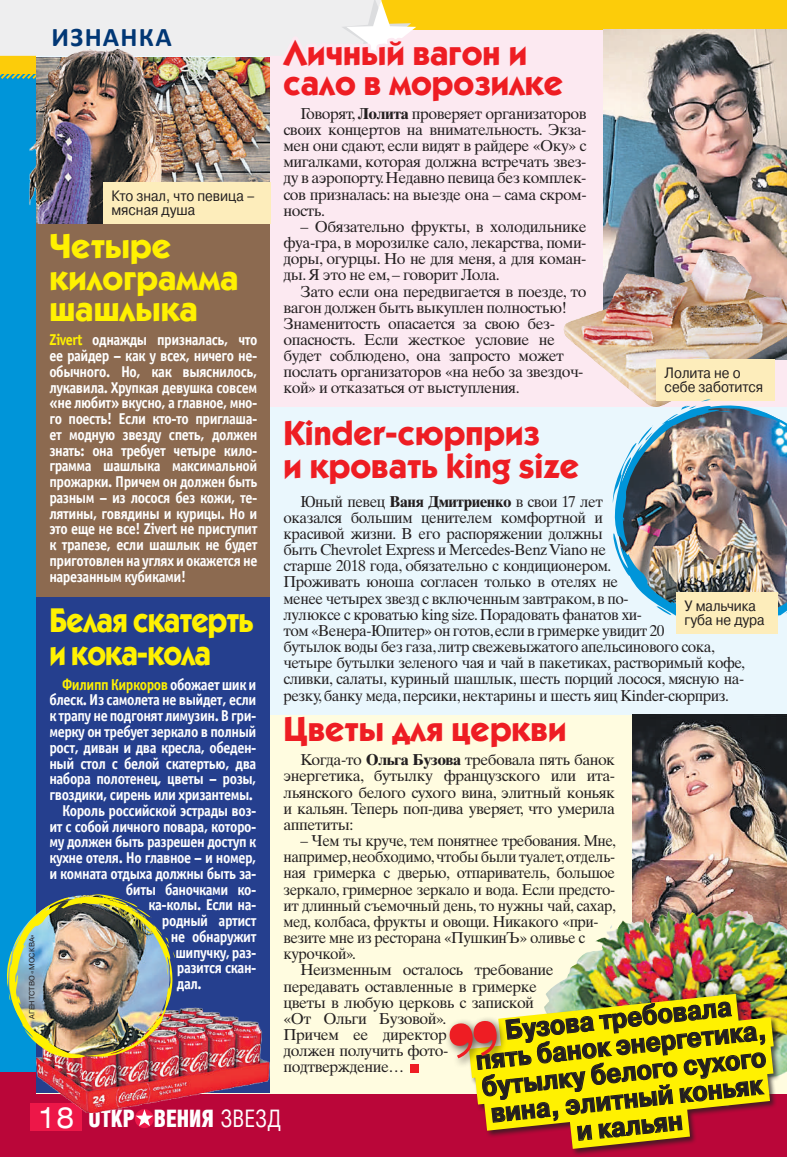
<style>
.page{position:relative;width:787px;height:1157px;background:#0095d9}
.page>*{position:absolute;margin:0;border:0;box-sizing:border-box;transform-origin:0 0}
.t1{font:700 34.5px/30px "Kabel C";color:#ee1d23}
.t2{font:700 34.5px/31.5px "Kabel C";color:#fff101}
.t3{font:700 34.5px/33px "Kabel C";letter-spacing:-.03em;color:#fff101;scale:.9 1}
.t4{font:700 27px/27px "Pragmatica";color:#231f20;text-align:center;scale:.9 1}
.t5{font:700 27px "Calibri";letter-spacing:.045em;color:#013775}
.t6{font:900 24.15px "Helios Cond";color:#fff;scale:.92 1}
.t7{font:15.75px/16.2px "Times Ten LTCYR";letter-spacing:-.03em;color:#231f20;text-align:justify}
.t8{font:700 15.75px/15.8px "Officina Sans C";letter-spacing:-.03em;color:#fff;text-align:justify;scale:.9 1}
.t9{font:15.75px "Times Ten LTCYR";letter-spacing:-.03em;color:#231f20;scale:.96 1}
.t10{font:700 15.75px "Officina Sans C";letter-spacing:-.03em;color:#fff101;scale:.9 1}
.t11{font:15px/13.5px "Pragmatica";color:#231f20;scale:.9 1}
.t12{font:7.5px "Pragmatica";letter-spacing:.01em;color:#231f20}
.s1{font-weight:700}
.s2{color:#fff101}
.s3{color:#fff}
.s4{font-family:"Helios Ext";font-weight:400;font-size:28.65px}
.s5{font-weight:400}
</style>
<div class="page">
<div style="left:570px;top:0;width:217px;height:30px;background:#fccc0a"></div>
<div style="left:0;top:1071px;width:787px;height:86px;background:#ba0639"></div>
<div style="left:30px;top:1103px;width:52px;height:28px;background:#ed1748"></div>
<div style="left:135px;top:1109px;width:19px;height:19px;background:#ed1748;border-radius:50%"></div>
<svg style="left:136px;top:1113px;width:17px;height:13px"></svg>
<div style="left:37px;top:706px;width:750px;height:387px;background:#fffce0"></div>
<div style="left:37px;top:30px;width:750px;height:684px;background:#eaf7fd"></div>
<div style="left:411px;top:1063px;width:8px;height:9px;background:#ee1d23"></div>
<img style="left:175px;top:110px;width:95px;height:72px">
<div style="left:37px;top:223px;width:233px;height:374px;background:#8c6a50"></div>
<div style="left:270px;top:30px;width:517px;height:376px;background:#fce9f1"></div>
<img style="left:603px;top:30px;width:184px;height:219px">
<img style="left:563px;top:249px;width:224px;height:158px">
<svg style="left:0;top:0;width:570px;height:110px"></svg>
<div style="left:656px;top:359px;width:118px;height:42px;background:#fdedbb"></div>
<img style="left:11px;top:38px;width:164px;height:185px">
<div style="left:37px;top:597px;width:233px;height:496px;background:#253f8e"></div>
<img style="left:37px;top:1007px;width:232px;height:106px">
<img style="left:612px;top:399px;width:175px;height:231px">
<img style="left:7px;top:893px;width:168px;height:165px">
<img style="left:632px;top:714px;width:155px;height:262px">
<img style="left:567px;top:910px;width:161px;height:66px">
<img style="left:438px;top:976px;width:349px;height:179px">
<div style="left:676px;top:592px;width:101px;height:41px;background:#fdedbb"></div>
<div style="left:103px;top:182px;width:167px;height:41px;background:#fdedbb"></div>
<h2 class="t5" style="left:52px;top:18px;width:122px">Изнанка</h2>
<h1 class="t1" style="left:283px;top:37px;width:281px">Личный вагон и сало в морозилке</h1>
<p class="t7" style="left:283px;top:105px;width:305px;text-indent:17px">Говорят, <span class="s1">Лолита</span> проверяет организаторов своих концертов на внимательность. Экза&shy;мен они сдают, если видят в райдере «Оку» с мигалками, которая должна встречать звез&shy;ду в аэропорту. Недавно певица без комплек&shy;сов призналась: на выезде она – сама скром&shy;ность.</p>
<p class="t7" style="left:283px;top:218px;width:304px;text-indent:17px">– Обязательно фрукты, в холодильнике фуа-гра, в морозилке сало, лекарства, поми&shy;доры, огурцы. Но не для меня, а для коман&shy;ды. Я это не ем, – говорит Лола.</p>
<p class="t7" style="left:283px;top:283px;width:304px;text-align:left;text-indent:17px">Зато если она передвигается в поезде, то вагон должен быть выкуплен полностью!<br>Знаменитость опасается за свою без&shy;опасность. Если жесткое условие не будет соблюдено, она запросто может послать организаторов «на небо за звездоч&shy;кой» и отказаться от выступления.</p>
<p class="t11" style="left:111px;top:192px;width:161px">Кто знал, что певица – мясная душа</p>
<h1 class="t2" style="left:49px;top:230px;width:191px">Четыре килограмма шашлыка</h1>
<p class="t8" style="left:49px;top:332px;width:233px"><span class="s2">Zivert</span> однажды призналась, что ее райдер – как у всех, ничего не&shy;обычного. Но, как выяснилось, лукавила. Хрупкая девушка совсем «не любит» вкусно, а главное, мно&shy;го поесть! Если кто-то приглаша&shy;ет модную звезду спеть, должен знать: она требует четыре кило&shy;грамма шашлыка максимальной прожарки. Причем он должен быть разным – из лосося без кожи, те&shy;лятины, говядины и курицы. Но и это еще не все! Zivert не приступит к трапезе, если шашлык не будет приготовлен на углях и окажется не нарезанным кубиками!</p>
<p class="t11" style="left:664px;top:369px;width:111px">Лолита не о себе заботится</p>
<h1 class="t1" style="left:283px;top:416px;width:297px;line-height:33px">Kinder-сюрприз<br>и кровать king size</h1>
<p class="t7" style="left:283px;top:493px;width:463px;text-align:left;text-indent:17px">Юный певец <span class="s1">Ваня Дмитриенко</span> в свои 17 лет<br>оказался большим ценителем комфортной и<br>красивой жизни. В его распоряжении должны<br>быть Chevrolet Express и Mercedes-Benz Viano не<br>старше 2018 года, обязательно с кондиционером.<br>Проживать юноша согласен только в отелях не<br>менее четырех звезд с включенным завтраком, в по-<br>лулюксе с кроватью king size. Порадовать фанатов хи-<br>том «Венера-Юпитер» он готов, если в гримерке увидит 20<br>бутылок воды без газа, литр свежевыжатого апельсинового сока, четыре бутылки зеленого чая и чай в пакетиках, растворимый кофе, сливки, салаты, куриный шашлык, шесть порций лосося, мясную на&shy;резку, банку меда, персики, нектарины и шесть яиц Kinder-сюрприз.</p>
<p class="t11" style="left:684px;top:601px;width:91px">У мальчика губа не дура</p>
<h1 class="t3" style="left:49px;top:603px;width:228px">Белая скатерть и кока-кола</h1>
<p class="t10" style="left:62px;top:675px;width:217px">Филипп Киркоров <span class="s3">обожает шик и</span></p>
<p class="t8" style="left:49px;top:692px;width:232px">блеск. Из самолета не выйдет, если</p>
<p class="t8" style="left:49px;top:708px;width:232px">к трапу не подгонят лимузин. В гри-</p>
<p class="t8" style="left:49px;top:724px;width:231px">мерку он требует зеркало в полный</p>
<p class="t8" style="left:49px;top:740px;width:231px">рост, диван и два кресла, обеден-</p>
<p class="t8" style="left:49px;top:755px;width:231px">ный стол с белой скатертью, два</p>
<p class="t8" style="left:49px;top:771px;width:231px">набора полотенец, цветы – розы,</p>
<p class="t8" style="left:49px;top:787px;width:228px">гвоздики, сирень или хризантемы.</p>
<p class="t8" style="left:62px;top:803px;width:217px">Король российской эстрады воз-</p>
<p class="t8" style="left:49px;top:818px;width:231px">ит с собой личного повара, которо-</p>
<p class="t8" style="left:49px;top:834px;width:231px">му должен быть разрешен доступ к</p>
<p class="t8" style="left:49px;top:850px;width:231px">кухне отеля. Но главное – и номер,</p>
<p class="t8" style="left:49px;top:866px;width:231px">и комната отдыха должны быть за-</p>
<p class="t8" style="left:126px;top:881px;width:147px">биты баночками ко-</p>
<p class="t8" style="left:148px;top:897px;width:122px">ка-колы. Если на-</p>
<p class="t8" style="left:162px;top:913px;width:107px">родный артист</p>
<p class="t8" style="left:171px;top:929px;width:97px">не обнаружит</p>
<p class="t8" style="left:175px;top:944px;width:91px">шипучку, раз-</p>
<p class="t8" style="left:177px;top:960px;width:90px">разится скан-</p>
<p class="t8" style="left:177px;top:976px;width:29px">дал.</p>
<h1 class="t1" style="left:283px;top:713px;width:284px">Цветы для церкви</h1>
<p class="t7" style="left:283px;top:751px;width:333px;text-indent:17px">Когда-то <span class="s1">Ольга Бузова</span> требовала пять банок энергетика, бутылку французского или ита&shy;льянского белого сухого вина, элитный коньяк и кальян. Теперь поп-дива уверяет, что умерила аппетиты:</p>
<p class="t9" style="left:300px;top:831px;width:330px">– Чем ты круче, тем понятнее требования. Мне,</p>
<p class="t9" style="left:283px;top:847px;width:347px">например, необходимо, чтобы были туалет, отдель-</p>
<p class="t9" style="left:283px;top:863px;width:347px">ная гримерка с дверью, отпариватель, большое</p>
<p class="t9" style="left:283px;top:879px;width:347px">зеркало, гримерное зеркало и вода. Если предсто-</p>
<p class="t9" style="left:283px;top:896px;width:348px">ит длинный съемочный день, то нужны чай, сахар,</p>
<p class="t9" style="left:283px;top:912px;width:330px">мед, колбаса, фрукты и овощи. Никакого «при-</p>
<p class="t9" style="left:283px;top:928px;width:316px">везите мне из ресторана «ПушкинЪ» оливье с</p>
<p class="t9" style="left:283px;top:944px;width:77px">курочкой».</p>
<p class="t7" style="left:300px;top:961px;width:254px">Неизменным осталось требование</p>
<p class="t7" style="left:283px;top:978px;width:255px">передавать оставленные в гримерке</p>
<p class="t7" style="left:283px;top:994px;width:252px">цветы в любую церковь с запиской</p>
<p class="t7" style="left:283px;top:1010px;width:164px">«От Ольги Бузовой».</p>
<p class="t7" style="left:283px;top:1026px;width:165px">Причем ее директор</p>
<p class="t7" style="left:283px;top:1042px;width:167px">должен получить фото-</p>
<p class="t7" style="left:283px;top:1058px;width:122px">подтверждение…</p>
<p class="t12" style="left:29px;top:1019px;width:87px;rotate:-90deg">Агентство «Москва»</p>
<h2 class="t4" style="left:471px;top:1020px;width:326px;rotate:-6deg">Бузова требовала<br>пять банок энергетика, бутылку белого сухого вина, элитный коньяк и кальян</h2>
<h3 class="t6" style="left:39px;top:1104px;width:265px"><span class="s4">18</span> Oткр вения <span class="s5">ЗВЕЗД</span></h3>
</div>
